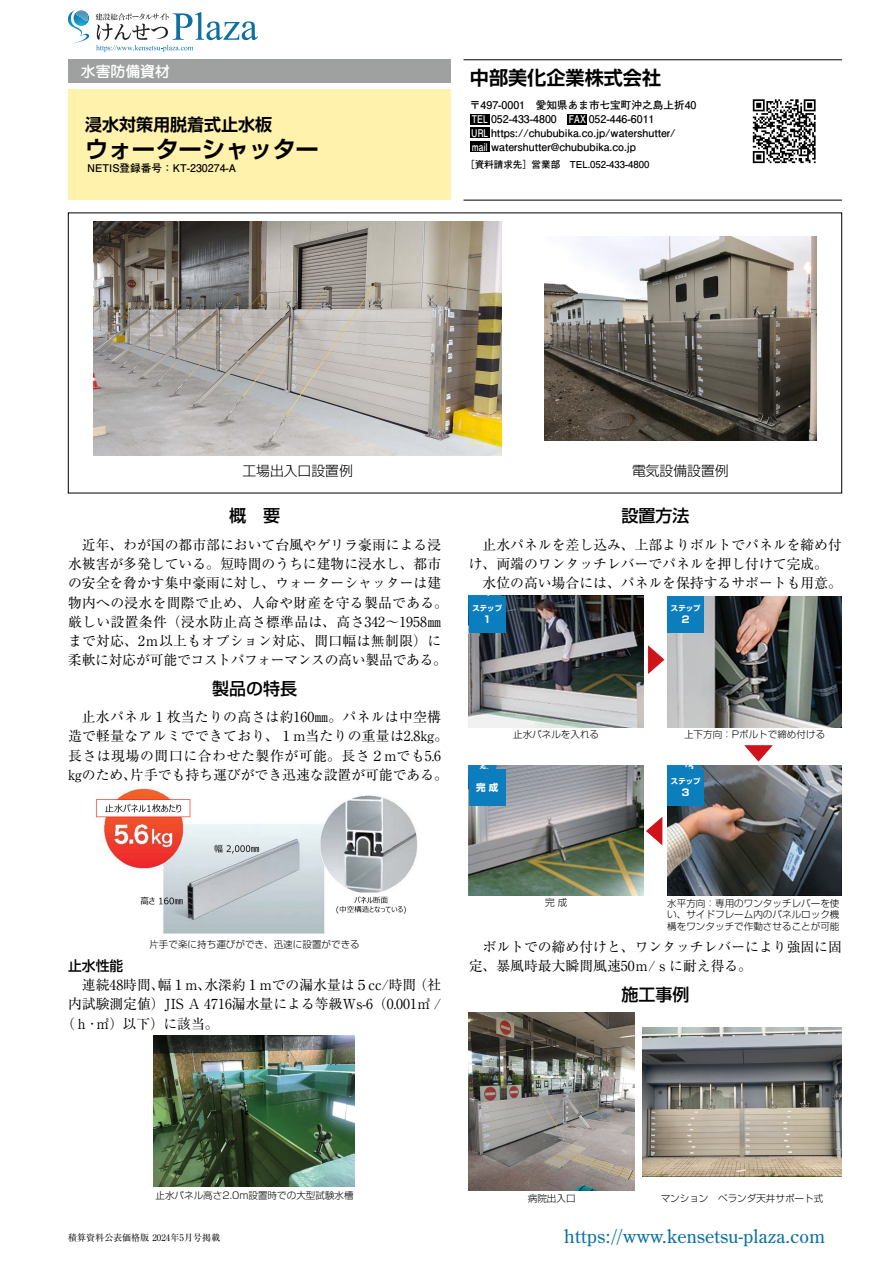
<style>
.page{position:relative;width:893px;height:1263px;background:#fff}
.page>*{position:absolute;margin:0;border:0;box-sizing:border-box;transform-origin:0 0}
.t1{font:700 23.4px "Shin Go Pr 6 De";color:#000}
.t2{font:700 19.2px "Shin Go Pr 6 De";color:#000}
.t3{font:18.3px "Century Old Style Std";letter-spacing:.02em;color:#0c70a3}
.t4{font:500 16.95px "Shin Go Pr 6";color:#000}
.t5{font:700 16.95px "Shin Go Pr 6 De";color:#000}
.t6{font:500 14.85px "Jun 34 Pro";color:#fff}
.t7{font:13.8px/19.2px "Ryumin Pr 6";color:#000}
.t8{font:13.8px/19.2px "Ryumin Pr 6";letter-spacing:.02em;color:#000;text-align:center}
.t9{font:300 13.8px "Shin Go Pr 6";color:#000}
.t10{font:500 13.8px "Shin Go Pr 6";color:#000}
.t11{font:700 10.65px/13.8px "Futo Go B101 Pr 6";color:#000}
.t12{font:300 9.6px/11.7px "Shin Go Pr 6";color:#000;text-align:justify}
.t13{font:700 9.6px "Futo Go B101 Pr 6";color:#000}
.t14{font:700 9.6px "Shin Go Pr 6";color:#fff}
.t15{font:9px "Ryumin Pr 6";color:#000}
.t16{font:700 7.5px "Shin Go Pr 6";color:#fff}
.s1{color:#fff}
</style>
<div class="page">
<hr style="left:463px;top:200px;width:379px;height:1px;background:#000">
<hr style="left:463px;top:60px;width:379px;height:1px;background:#000">
<div style="left:68px;top:60px;width:383px;height:23px;background:#9fa0a0"></div>
<div style="left:68px;top:89px;width:383px;height:111px;background:#fff2ad"></div>
<div style="left:470px;top:114px;width:20px;height:10px;background:#000"></div>
<div style="left:567px;top:114px;width:20px;height:10px;background:#000"></div>
<div style="left:470px;top:128px;width:20px;height:10px;background:#000"></div>
<div style="left:470px;top:141px;width:20px;height:11px;background:#000"></div>
<img style="left:544px;top:236px;width:272px;height:204px">
<img style="left:94px;top:221px;width:408px;height:234px">
<img style="left:154px;top:1035px;width:200px;height:151px">
<img style="left:469px;top:596px;width:174px;height:131px">
<img style="left:667px;top:596px;width:175px;height:131px">
<img style="left:667px;top:765px;width:175px;height:130px">
<img style="left:469px;top:765px;width:174px;height:130px">
<svg style="left:648px;top:645px;width:16px;height:29px"></svg>
<svg style="left:646px;top:817px;width:16px;height:28px"></svg>
<svg style="left:744px;top:745px;width:29px;height:17px"></svg>
<img style="left:469px;top:1013px;width:165px;height:178px">
<img style="left:642px;top:1027px;width:200px;height:150px">
<div style="left:469px;top:595px;width:37px;height:37px;background:#0c7ebd"></div>
<div style="left:667px;top:595px;width:37px;height:37px;background:#0c7ebd"></div>
<div style="left:667px;top:768px;width:37px;height:37px;background:#0c7ebd"></div>
<div style="left:469px;top:768px;width:37px;height:37px;background:#0c7ebd"></div>
<img style="left:752px;top:99px;width:64px;height:65px">
<img style="left:96px;top:788px;width:322px;height:146px">
<img style="left:83px;top:10px;width:6px;height:16px">
<img style="left:83px;top:11px;width:6px;height:10px">
<img style="left:68px;top:10px;width:15px;height:23px">
<img style="left:75px;top:33px;width:15px;height:10px">
<svg style="left:95px;top:12px;width:163px;height:40px"></svg>
<p class="t6" style="left:81px;top:59px;width:91px">水害防備資材</p>
<p class="t5" style="left:85px;top:110px;width:189px">浸水対策用脱着式止水板</p>
<h1 class="t1" style="left:85px;top:130px;width:235px">ウォーターシャッター</h1>
<p class="t11" style="left:87px;top:161px;width:151px">NETIS登録番号：KT-230274-A</p>
<h2 class="t2" style="left:470px;top:62px;width:193px">中部美化企業株式会社</h2>
<p class="t11" style="left:470px;top:98px;width:228px">〒497-0001　愛知県あま市七宝町沖之島上折40<br><span class="s1">TEL</span> 052-433-4800　<span class="s1">FAX</span> 052-446-6011<br><span class="s1">URL</span> https://chububika.co.jp/watershutter/<br><span class="s1">mail</span> watershutter@chububika.co.jp</p>
<p class="t13" style="left:465px;top:157px;width:186px">［資料請求先］営業部　TEL.052-433-4800</p>
<p class="t9" style="left:242px;top:459px;width:112px">工場出入口設置例</p>
<p class="t9" style="left:632px;top:459px;width:98px">電気設備設置例</p>
<p class="t4" style="left:229px;top:502px;width:53px">概　要</p>
<p class="t7" style="left:68px;top:535px;width:382px;text-align:center">近年、わが国の都市部において台風やゲリラ豪雨による浸<br>水被害が多発している。短時間のうちに建物に浸水し、都市の安全を脅かす集中豪雨に対し、ウォーターシャッターは建物内への浸水を間際で止め、人命や財産を守る製品である。厳しい設置条件（浸水防止高さ標準品は、高さ342～1958㎜まで対応、2ｍ以上もオプション対応、間口幅は無制限）に柔軟に対応が可能でコストパフォーマンスの高い製品である。</p>
<p class="t4" style="left:212px;top:674px;width:87px">製品の特長</p>
<p class="t8" style="left:68px;top:707px;width:382px">止水パネル１枚当たりの高さは約160㎜。パネルは中空構<br>造で軽量なアルミでできており、１m当たりの重量は2.8㎏。長さは現場の間口に合わせた製作が可能。長さ２mでも5.6㎏のため、片手でも持ち運びができ迅速な設置が可能である。</p>
<p class="t4" style="left:621px;top:502px;width:70px">設置方法</p>
<p class="t7" style="left:469px;top:535px;width:375px;text-indent:14px">止水パネルを差し込み、上部よりボルトでパネルを締め付け、両端のワンタッチレバーでパネルを押し付けて完成。</p>
<p class="t7" style="left:483px;top:573px;width:361px">水位の高い場合には、パネルを保持するサポートも用意。</p>
<p class="t16" style="left:472px;top:602px;width:31px">ステップ</p>
<p class="t14" style="left:482px;top:611px;width:11px">１</p>
<p class="t12" style="left:513px;top:728px;width:88px">止水パネルを入れる</p>
<p class="t14" style="left:476px;top:780px;width:24px">完 成</p>
<p class="t16" style="left:671px;top:602px;width:31px">ステップ</p>
<p class="t14" style="left:681px;top:611px;width:11px">２</p>
<p class="t12" style="left:684px;top:728px;width:143px">上下方向：Pボルトで締め付ける</p>
<p class="t16" style="left:671px;top:775px;width:31px">ステップ</p>
<p class="t14" style="left:681px;top:784px;width:11px">３</p>
<p class="t12" style="left:149px;top:937px;width:212px">片手で楽に持ち運びができ、迅速に設置ができる</p>
<p class="t10" style="left:68px;top:954px;width:57px">止水性能</p>
<p class="t7" style="left:82px;top:975px;width:361px">連続48時間、幅１m、水深約１mでの漏水量は５cc/時間（社</p>
<p class="t7" style="left:68px;top:994px;width:375px">内試験測定値）JIS A 4716漏水量による等級Ws-6（0.001㎥ /</p>
<p class="t7" style="left:61px;top:1013px;width:159px">（ｈ･㎡）以下）に該当。</p>
<p class="t12" style="left:545px;top:895px;width:24px">完 成</p>
<p class="t12" style="left:667px;top:896px;width:174px">水平方向：専用のワンタッチレバーを使い、サイドフレーム内のパネルロック機構をワンタッチで作動させることが可能</p>
<p class="t7" style="left:469px;top:936px;width:375px;text-indent:14px">ボルトでの締め付けと、ワンタッチレバーにより強固に固定、暴風時最大瞬間風速50ｍ/ｓに耐え得る。</p>
<p class="t4" style="left:621px;top:980px;width:70px">施工事例</p>
<p class="t12" style="left:155px;top:1188px;width:200px">止水パネル高さ2.0m設置時での大型試験水槽</p>
<p class="t12" style="left:528px;top:1191px;width:49px">病院出入口</p>
<p class="t12" style="left:661px;top:1191px;width:164px">マンション　ベランダ天井サポート式</p>
<p class="t15" style="left:68px;top:1230px;width:154px">積算資料公表価格版 2024年5月号掲載</p>
<h3 class="t3" style="left:564px;top:1225px;width:262px">https://www.kensetsu-plaza.com</h3>
</div>
